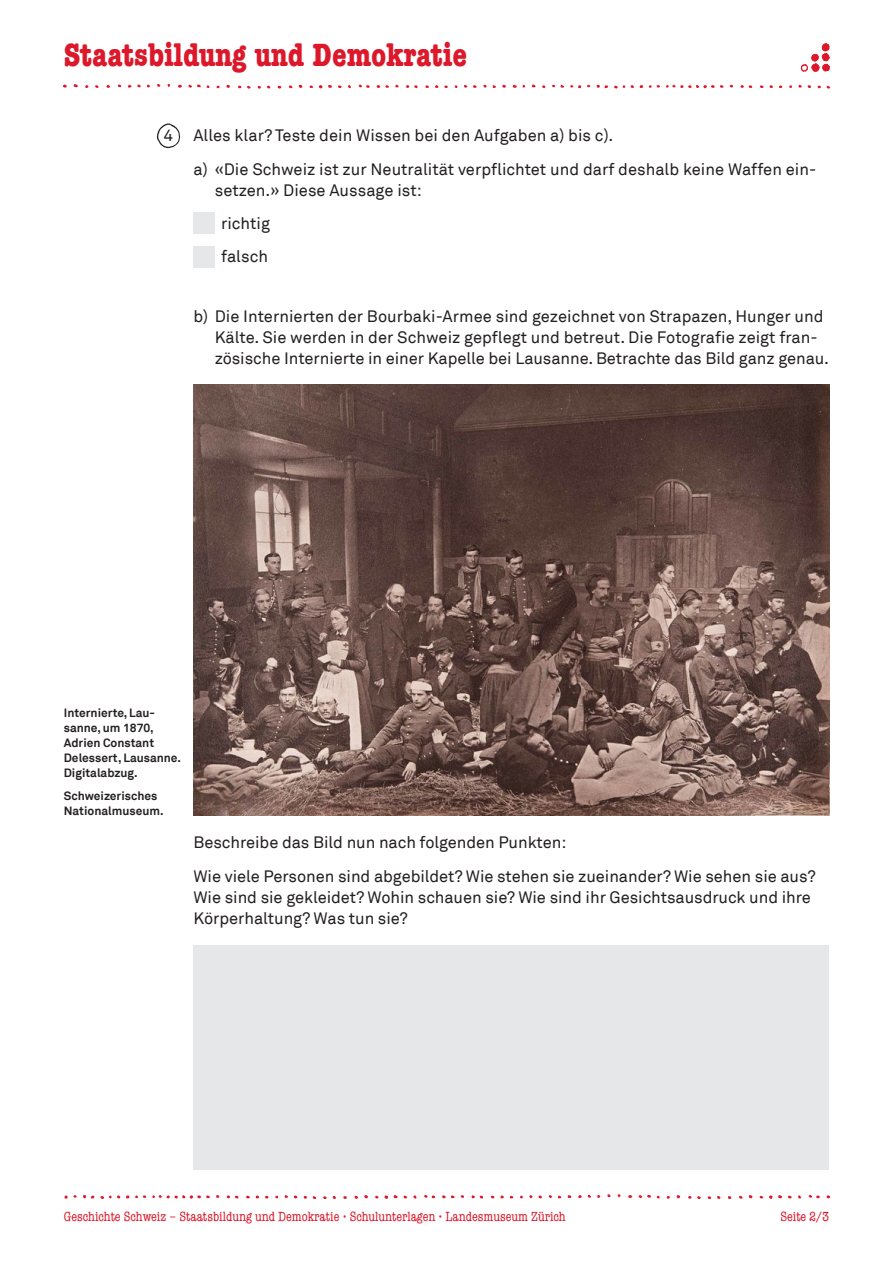
<style>
.page{position:relative;width:893px;height:1263px;background:#fff}
.page>*{position:absolute;margin:0;border:0;box-sizing:border-box;transform-origin:0 0}
.UfS_Seitentitel{font:700 condensed 33px "American Typewriter";color:#dc182a}
.UfS_Lauftext_11_14{font:16.5px/21px "Akkurat";letter-spacing:-.005em;color:#231f20}
.UfS_Fusszeile_rechts{font:condensed 13.5px "American Typewriter";color:#dc182a}
.UfS_Legende_Timeline{font:700 12px/15px "Akkurat";color:#231f20}
</style>
<div class="page">
<img style="left:62px;top:84px;width:769px;height:5px">
<img style="left:64px;top:1194px;width:767px;height:5px">
<img style="left:800px;top:64px;width:8px;height:8px">
<img style="left:811px;top:43px;width:19px;height:29px">
<img style="left:193px;top:385px;width:636px;height:430px">
<div style="left:193px;top:213px;width:22px;height:21px;background:#e6e7e9"></div>
<div style="left:193px;top:246px;width:22px;height:21px;background:#e6e7e9"></div>
<img style="left:156px;top:123px;width:24px;height:26px">
<div style="left:193px;top:945px;width:636px;height:224px;background:#e6e7e9"></div>
<p class="UfS_Seitentitel" style="left:64px;top:35px;width:405px">Staatsbildung und Demokratie</p>
<p class="UfS_Lauftext_11_14" style="left:164px;top:125px;width:11px">4</p>
<p class="UfS_Lauftext_11_14" style="left:193px;top:125px;width:421px">Alles klar? Teste dein Wissen bei den Aufgaben a) bis c).</p>
<p class="UfS_Lauftext_11_14" style="left:215px;top:159px;width:603px;text-indent:-21px">a) «Die Schweiz ist zur Neutralität verpflichtet und darf deshalb keine Waffen ein&shy;setzen.» Diese Aussage ist:</p>
<p class="UfS_Lauftext_11_14" style="left:221px;top:213px;width:50px">richtig</p>
<p class="UfS_Lauftext_11_14" style="left:221px;top:246px;width:48px">falsch</p>
<p class="UfS_Lauftext_11_14" style="left:215px;top:306px;width:616px;text-indent:-21px">b) Die Internierten der Bourbaki-Armee sind gezeichnet von Strapazen, Hunger und<br>Kälte. Sie werden in der Schweiz gepflegt und betreut. Die Fotografie zeigt fran&shy;zösische Internierte in einer Kapelle bei Lausanne. Betrachte das Bild ganz genau.</p>
<p class="UfS_Legende_Timeline" style="left:64px;top:705px;width:119px">Internierte, Lau&shy;sanne, um 1870,<br>Adrien Constant<br>Delessert, Lausanne.<br>Digitalabzug.</p>
<p class="UfS_Legende_Timeline" style="left:64px;top:788px;width:101px">Schweizerisches<br>Nationalmuseum.</p>
<p class="UfS_Lauftext_11_14" style="left:193px;top:832px;width:374px">Beschreibe das Bild nun nach folgenden Punkten:</p>
<p class="UfS_Lauftext_11_14" style="left:193px;top:866px;width:624px">Wie viele Personen sind abgebildet? Wie stehen sie zueinander? Wie sehen sie aus?<br>Wie sind sie gekleidet? Wohin schauen sie? Wie sind ihr Gesichtsausdruck und ihre<br>Körperhaltung? Was tun sie?</p>
<p class="UfS_Fusszeile_rechts" style="left:64px;top:1209px;width:503px">Geschichte Schweiz – Staatsbildung und Demokratie • Schulunterlagen • Landesmuseum Zürich</p>
<p class="UfS_Fusszeile_rechts" style="left:780px;top:1209px;width:50px">Seite 2/3</p>
</div>
